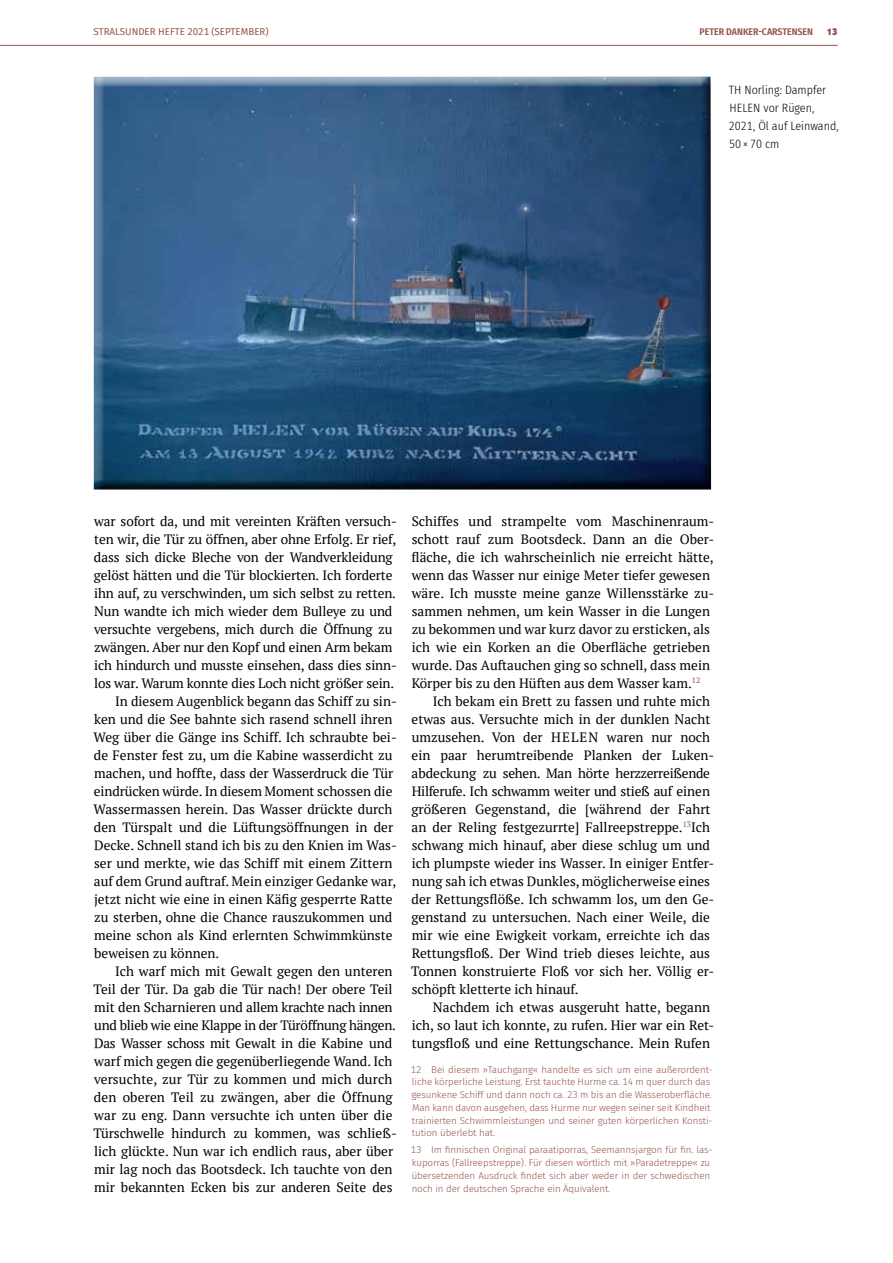
<style>
.page{position:relative;width:893px;height:1263px;background:#fff}
.page>*{position:absolute;margin:0;border:0;box-sizing:border-box;transform-origin:0 0}
.t1{font:13.5px/18px "PT Serif";color:#000}
.t2{font:13.5px "PT Serif";letter-spacing:-.02em;color:#000}
.t3{font:300 12px/18px "Fira Sans Condensed";color:#000}
.t4{font:300 9.75px/12.8px "Fira Sans";letter-spacing:-.01em;color:#9a544e}
.t5{font:9.75px "Fira Sans";color:#9a544e}
.t6{font:600 9.75px "Fira Sans Condensed";color:#9a544e}
.t7{font:900 9.75px "Kabel IT Cby BT";color:#9a544e}
</style>
<div class="page">
<hr style="left:0;top:45px;width:838px;height:1px;background:#9a544e">
<div style="left:93px;top:76px;width:618px;height:414px;background:#000;opacity:.75"></div>
<p class="t5" style="left:94px;top:25px;width:176px">STRALSUNDER HEFTE 2021 (SEPTEMBER)</p>
<p class="t7" style="left:827px;top:26px;width:12px">13</p>
<p class="t6" style="left:699px;top:24px;width:115px">PETER DANKER-CARSTENSEN</p>
<p class="t3" style="left:729px;top:80px;width:112px">TH Norling: Dampfer<br>HELEN vor Rügen,<br>2021, Öl auf Leinwand,<br>50×70 cm</p>
<p class="t1" style="left:94px;top:512px;width:304px">war sofort da, und mit vereinten Kräften versuch-</p>
<p class="t1" style="left:94px;top:530px;width:303px">ten wir, die Tür zu öffnen, aber ohne Erfolg. Er rief,</p>
<p class="t1" style="left:94px;top:548px;width:300px">dass sich dicke Bleche von der Wandverkleidung</p>
<p class="t1" style="left:94px;top:566px;width:300px">gelöst hätten und die Tür blockierten. Ich forderte</p>
<p class="t1" style="left:94px;top:584px;width:303px">ihn auf, zu verschwinden, um sich selbst zu retten.</p>
<p class="t1" style="left:94px;top:602px;width:300px">Nun wandte ich mich wieder dem Bulleye zu und</p>
<p class="t1" style="left:94px;top:620px;width:300px">versuchte vergebens, mich durch die Öffnung zu</p>
<p class="t1" style="left:94px;top:638px;width:300px">zwängen. Aber nur den Kopf und einen Arm bekam</p>
<p class="t1" style="left:94px;top:656px;width:304px">ich hindurch und musste einsehen, dass dies sinn-</p>
<p class="t1" style="left:94px;top:674px;width:302px">los war. Warum konnte dies Loch nicht größer sein.</p>
<p class="t1" style="left:115px;top:692px;width:283px">In diesem Augenblick begann das Schiff zu sin-</p>
<p class="t1" style="left:94px;top:710px;width:300px">ken und die See bahnte sich rasend schnell ihren</p>
<p class="t1" style="left:94px;top:728px;width:305px">Weg über die Gänge ins Schiff. Ich schraubte bei-</p>
<p class="t1" style="left:94px;top:746px;width:300px">de Fenster fest zu, um die Kabine wasserdicht zu</p>
<p class="t1" style="left:94px;top:764px;width:301px">machen, und hoffte, dass der Wasserdruck die Tür</p>
<p class="t1" style="left:94px;top:782px;width:300px">eindrücken würde. In diesem Moment schossen die</p>
<p class="t1" style="left:94px;top:800px;width:300px">Wassermassen herein. Das Wasser drückte durch</p>
<p class="t1" style="left:94px;top:818px;width:301px">den Türspalt und die Lüftungsöffnungen in der</p>
<p class="t1" style="left:94px;top:836px;width:304px">Decke. Schnell stand ich bis zu den Knien im Was-</p>
<p class="t1" style="left:94px;top:854px;width:300px">ser und merkte, wie das Schiff mit einem Zittern</p>
<p class="t1" style="left:94px;top:872px;width:304px">auf dem Grund auftraf. Mein einziger Gedanke war,</p>
<p class="t1" style="left:94px;top:890px;width:300px">jetzt nicht wie eine in einen Käfig gesperrte Ratte</p>
<p class="t1" style="left:94px;top:908px;width:300px">zu sterben, ohne die Chance rauszukommen und</p>
<p class="t1" style="left:94px;top:926px;width:300px">meine schon als Kind erlernten Schwimmkünste</p>
<p class="t1" style="left:94px;top:944px;width:127px">beweisen zu können.</p>
<p class="t1" style="left:115px;top:961px;width:279px">Ich warf mich mit Gewalt gegen den unteren</p>
<p class="t1" style="left:94px;top:979px;width:301px">Teil der Tür. Da gab die Tür nach! Der obere Teil</p>
<p class="t2" style="left:94px;top:998px;width:300px">mit den Scharnieren und allem krachte nach innen</p>
<p class="t2" style="left:94px;top:1016px;width:303px">und blieb wie eine Klappe in der Türöffnung hängen.</p>
<p class="t2" style="left:94px;top:1034px;width:300px">Das Wasser schoss mit Gewalt in die Kabine und</p>
<p class="t1" style="left:94px;top:1051px;width:300px">warf mich gegen die gegenüberliegende Wand. Ich</p>
<p class="t1" style="left:94px;top:1069px;width:300px">versuchte, zur Tür zu kommen und mich durch</p>
<p class="t1" style="left:94px;top:1087px;width:300px">den oberen Teil zu zwängen, aber die Öffnung</p>
<p class="t1" style="left:94px;top:1105px;width:300px">war zu eng. Dann versuchte ich unten über die</p>
<p class="t1" style="left:94px;top:1123px;width:305px">Türschwelle hindurch zu kommen, was schließ-</p>
<p class="t1" style="left:94px;top:1141px;width:301px">lich glückte. Nun war ich endlich raus, aber über</p>
<p class="t1" style="left:94px;top:1159px;width:300px">mir lag noch das Bootsdeck. Ich tauchte von den</p>
<p class="t1" style="left:94px;top:1177px;width:300px">mir bekannten Ecken bis zur anderen Seite des</p>
<p class="t1" style="left:411px;top:512px;width:304px">Schiffes und strampelte vom Maschinenraum&shy;schott rauf zum Bootsdeck. Dann an die Ober&shy;fläche, die ich wahrscheinlich nie erreicht hätte, wenn das Wasser nur einige Meter tiefer gewesen wäre. Ich musste meine ganze Willensstärke zu&shy;sammen nehmen, um kein Wasser in die Lungen zu bekommen und war kurz davor zu ersticken, als ich wie ein Korken an die Oberfläche getrieben wurde. Das Auftauchen ging so schnell, dass mein Körper bis zu den Hüften aus dem Wasser kam.<sup>12</sup></p>
<p class="t1" style="left:411px;top:692px;width:305px;text-indent:22px">Ich bekam ein Brett zu fassen und ruhte mich etwas aus. Versuchte mich in der dunklen Nacht umzusehen. Von der HELEN waren nur noch ein paar herumtreibende Planken der Luken&shy;abdeckung zu sehen. Man hörte herzzerreißende Hilferufe. Ich schwamm weiter und stieß auf einen größeren Gegenstand, die [während der Fahrt an der Reling festgezurrte] Fallreepstreppe.<sup>13</sup>Ich schwang mich hinauf, aber diese schlug um und ich plumpste wieder ins Wasser. In einiger Entfer&shy;nung sah ich etwas Dunkles, möglicherweise eines der Rettungsflöße. Ich schwamm los, um den Ge&shy;genstand zu untersuchen. Nach einer Weile, die mir wie eine Ewigkeit vorkam, erreichte ich das Rettungsfloß. Der Wind trieb dieses leichte, aus Tonnen konstruierte Floß vor sich her. Völlig er&shy;schöpft kletterte ich hinauf.</p>
<p class="t1" style="left:412px;top:998px;width:304px;text-indent:21px">Nachdem ich etwas ausgeruht hatte, begann ich, so laut ich konnte, zu rufen. Hier war ein Ret&shy;tungsfloß und eine Rettungschance. Mein Rufen</p>
<p class="t4" style="left:411px;top:1063px;width:303px">12 Bei diesem »Tauchgang« handelte es sich um eine außerordent&shy;liche körperliche Leistung. Erst tauchte Hurme ca. 14 m quer durch das gesunkene Schiff und dann noch ca. 23 m bis an die Wasseroberfläche.<br>Man kann davon ausgehen, dass Hurme nur wegen seiner seit Kindheit trainierten Schwimmleistungen und seiner guten körperlichen Konsti&shy;tution überlebt hat.</p>
<p class="t4" style="left:411px;top:1143px;width:303px">13 Im finnischen Original paraatiporras, Seemannsjargon für fin. las&shy;kuporras (Fallreepstreppe). Für diesen wörtlich mit »Paradetreppe« zu übersetzenden Ausdruck findet sich aber weder in der schwedischen noch in der deutschen Sprache ein Äquivalent.</p>
</div>
